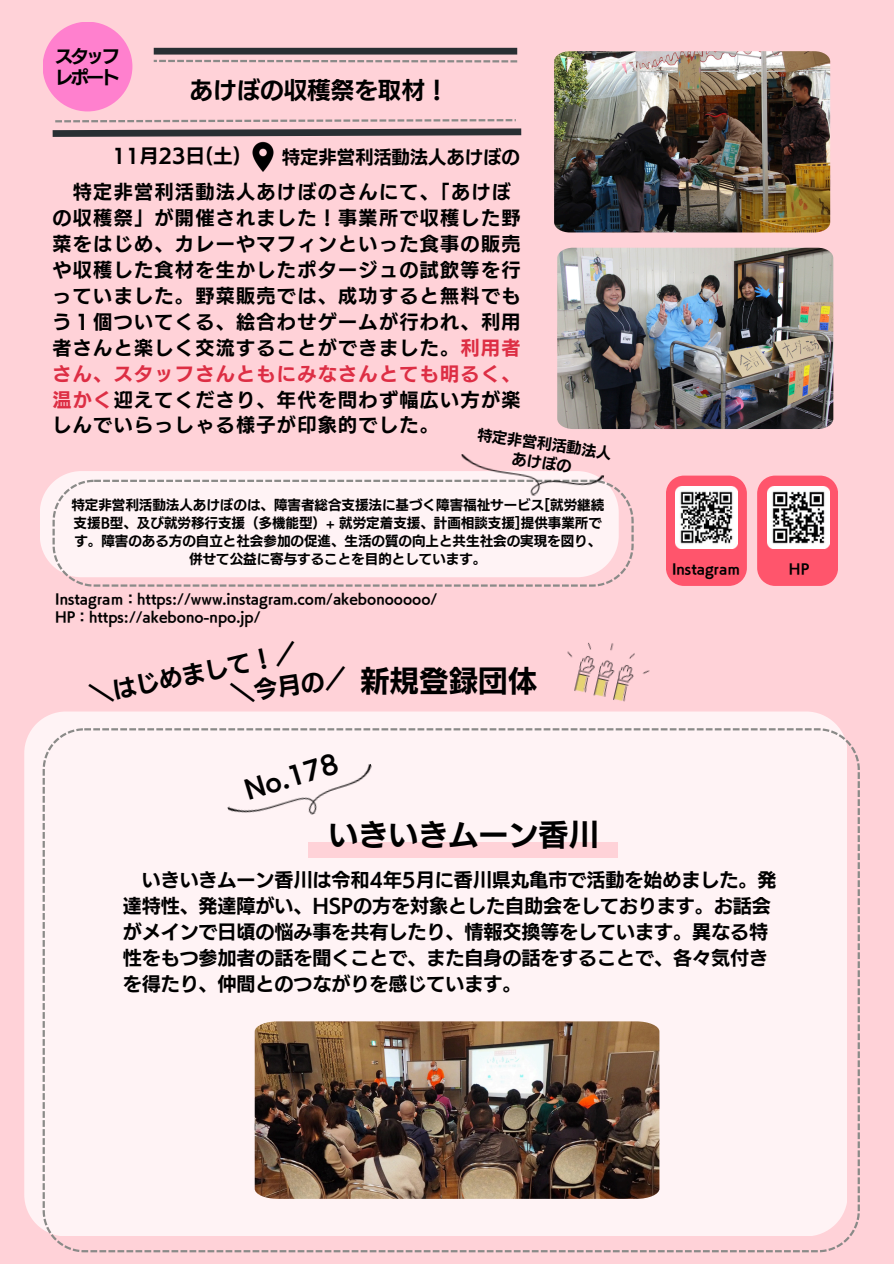
<style>
.page{position:relative;width:894px;height:1264px;background:#fff}
.page>*{position:absolute;margin:0;border:0;box-sizing:border-box;transform-origin:0 0}
.t1{font:30px "Canva UD Kakugo Large Pr 6 N B";color:#000}
.t2{font:29.55px "Canva UD Kakugo Large Pr 6 N B";color:#000}
.t3{font:24.15px "Canva UD Kakugo Large Pr 6 N B";color:#000}
.t4{font:23.55px "Canva UD Kakugo Large Pr 6 N B";color:#000}
.t5{font:19.05px/25.8px "Canva UD Kakugo Large Pr 6 N B";letter-spacing:.07em;color:#000}
.t6{font:19.05px/25.8px "Canva UD Kakugo Large Pr 6 N B";color:#000}
.t7{font:18.3px "Canva UD Kakugo Large Pr 6 N B";color:#000}
.t8{font:18px/20.2px "Canva UD Kakugo Large Pr 6 N B";letter-spacing:-.14em;color:#000}
.t9{font:15px "Canva UD Kakugo Large Pr 6 N B";color:#000}
.t10{font:13.5px/18px "Canva UD Kakugo Large Pr 6 N B";color:#000;text-align:center}
.t11{font:13.35px "Canva UD Kakugo Large Pr 6 N B";color:#000}
.s1{color:#dd2e44}
</style>
<div class="page">
<div style="left:0;top:0;width:893px;height:1263px;background:#ffd2d8"></div>
<img style="left:252px;top:141px;width:22px;height:31px">
<svg style="left:40px;top:471px;width:417px;height:94px;fill:#fff3f5"></svg>
<svg style="left:52px;top:479px;width:581px;height:107px;fill:#fff3f5"></svg>
<img style="left:457px;top:454px;width:147px;height:51px">
<img style="left:554px;top:51px;width:275px;height:181px">
<div style="left:43px;top:22px;width:89px;height:89px;background:#ff80ce;border-radius:50%"></div>
<svg style="left:52px;top:119px;width:470px;height:18px"></svg>
<div style="left:154px;top:48px;width:363px;height:7px;background:#292f33"></div>
<svg style="left:154px;top:60px;width:363px;height:2px"></svg>
<svg style="left:666px;top:475px;width:80px;height:111px"></svg>
<svg style="left:24px;top:711px;width:815px;height:518px;fill:#fff3f5"></svg>
<div style="left:43px;top:728px;width:816px;height:524px;background:#fff3f5"></div>
<img style="left:255px;top:1021px;width:404px;height:177px">
<img style="left:546px;top:642px;width:118px;height:93px">
<div style="left:308px;top:841px;width:310px;height:16px;background:#ffd2d8"></div>
<div style="left:227px;top:764px;width:153px;height:73px;background:#fff3f5"></div>
<img style="left:557px;top:248px;width:276px;height:181px">
<svg style="left:757px;top:475px;width:80px;height:111px"></svg>
<img style="left:766px;top:486px;width:62px;height:62px">
<img style="left:675px;top:486px;width:62px;height:62px">
<p class="t8" style="left:55px;top:46px;width:66px">スタッフレポート</p>
<p class="t4" style="left:189px;top:78px;width:260px">あけぼの収穫祭を取材！</p>
<p class="t5" style="left:112px;top:143px;width:130px">11月23日 (土)</p>
<h4 class="t7" style="left:282px;top:148px;width:239px">特定非営利活動法人あけぼの</h4>
<h5 class="t5" style="left:52px;top:179px;width:469px;text-indent:20px">特定非営利活動法人あけぼのさんにて、「あけぼの収穫祭」が開催されました！事業所で収穫した野菜をはじめ、カレーやマフィンといった食事の販売や収穫した食材を生かしたポタージュの試飲等を行っていました。野菜販売では、成功すると無料でもう１個ついてくる、絵合わせゲームが行われ、利用者さんと楽しく交流することができました。<span class="s1">利用者さん、スタッフさんともにみなさんとても明るく、温かく</span>迎えてくださり、年代を問わず幅広い方が楽しんでいらっしゃる様子が印象的でした。</h5>
<h5 class="t9" style="left:478px;top:427px;width:136px;rotate:8deg">特定非営利活動法人</h5>
<h6 class="t9" style="left:513px;top:451px;width:61px;rotate:8deg">あけぼの</h6>
<p class="t10" style="left:71px;top:496px;width:534px">特定非営利活動法人あけぼのは、障害者総合支援法に基づく障害福祉サービス[就労継続支援B型、及び就労移行支援（多機能型）+ 就労定着支援、計画相談支援]提供事業所です。障害のある方の自立と社会参加の促進、生活の質の向上と共生社会の実現を図り、併せて公益に寄与することを目的としています。</p>
<h4 class="t11" style="left:55px;top:592px;width:383px">Instagraｍ：https://www.instagram.com/akebonooooo/</h4>
<p class="t11" style="left:55px;top:610px;width:207px">HP：https://akebono-npo.jp/</p>
<p class="t4" style="left:87px;top:683px;width:213px;rotate:-12deg">＼はじめまして！／</p>
<p class="t4" style="left:229px;top:682px;width:119px;rotate:-8deg">＼今月の／</p>
<p class="t2" style="left:360px;top:666px;width:179px">新規登録団体</p>
<p class="t11" style="left:672px;top:562px;width:70px">Instagraｍ</p>
<p class="t11" style="left:788px;top:562px;width:22px">HP</p>
<p class="t3" style="left:241px;top:778px;width:98px;rotate:-17deg">No.178</p>
<p class="t1" style="left:328px;top:819px;width:271px">いきいきムーン香川</p>
<p class="t6" style="left:123px;top:867px;width:655px;text-indent:19px">いきいきムーン香川は令和4年5月に香川県丸亀市で活動を始めました。発達特性、発達障がい、HSPの方を対象とした自助会をしております。お話会がメインで日頃の悩み事を共有したり、情報交換等をしています。異なる特性をもつ参加者の話を聞くことで、また自身の話をすることで、各々気付きを得たり、仲間とのつながりを感じています。</p>
</div>
